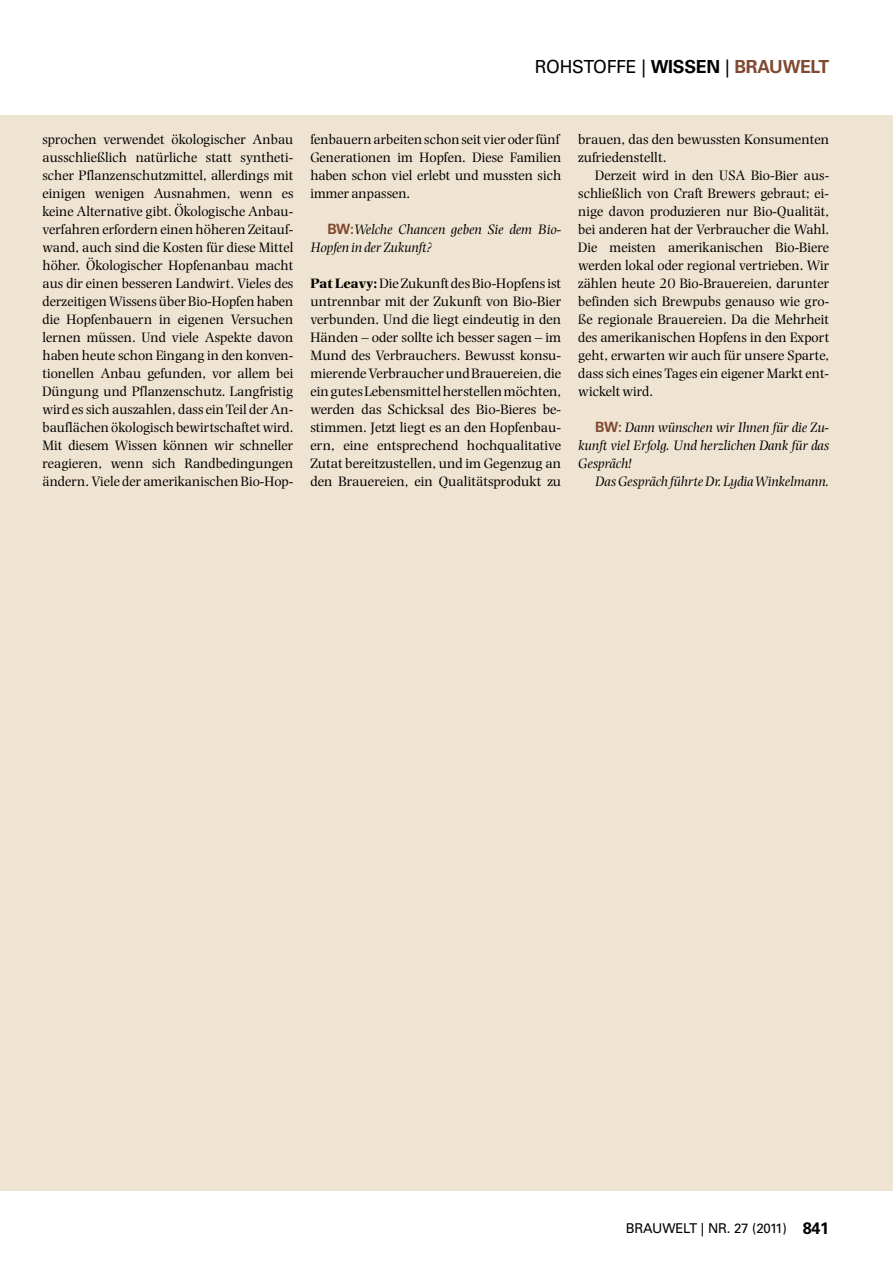
<style>
.page{position:relative;width:893px;height:1263px;background:#fff}
.page>*{position:absolute;margin:0;border:0;box-sizing:border-box;transform-origin:0 0}
.t1{font:18px "Univers";letter-spacing:-.015em;color:#000}
.t2{font:14.25px/18px "Photina";color:#000;text-align:justify}
.t3{font:italic 14.25px/18px "Photina";color:#000}
.t4{font:13.5px "Univers";letter-spacing:-.015em;color:#000}
.s1{font-weight:700}
.s2{font-weight:700;color:#804a32}
.s3{font-family:"Univers";font-weight:700;font-style:normal;color:#804a32}
.s4{font-weight:700;font-size:16.5px}
</style>
<div class="page">
<div style="left:0;top:115px;width:893px;height:1076px;background:#efe4d1"></div>
<p class="t1" style="left:535px;top:56px;width:296px">ROHSTOFFE | <span class="s1">WISSEN</span> | <span class="s2">BRAUWELT</span></p>
<p class="t2" style="left:43px;top:130px;width:252px">sprochen verwendet ökologischer Anbau ausschließlich natürliche statt syntheti&shy;scher Pflanzenschutzmittel, allerdings mit einigen wenigen Ausnahmen, wenn es keine Alternative gibt. Ökologische Anbau&shy;verfahren erfordern einen höheren Zeitauf&shy;wand, auch sind die Kosten für diese Mittel höher. Ökologischer Hopfenanbau macht aus dir einen besseren Landwirt. Vieles des derzeitigen Wissens über Bio-Hopfen haben die Hopfenbauern in eigenen Versuchen lernen müssen. Und viele Aspekte davon haben heute schon Eingang in den konven&shy;tionellen Anbau gefunden, vor allem bei Düngung und Pflanzenschutz. Langfristig wird es sich auszahlen, dass ein Teil der An&shy;bauflächen ökologisch bewirtschaftet wird.<br>Mit diesem Wissen können wir schneller reagieren, wenn sich Randbedingungen ändern. Viele der amerikanischen Bio-Hop-</p>
<p class="t2" style="left:310px;top:130px;width:252px;text-align:left">fenbauern arbeiten schon seit vier oder fünf Generationen im Hopfen. Diese Familien haben schon viel erlebt und mussten sich immer anpassen.</p>
<p class="t3" style="left:310px;top:220px;width:252px;text-indent:17px"><span class="s3">BW:</span>Welche Chancen geben Sie dem Bio-<br>Hopfen in der Zukunft?</p>
<p class="t2" style="left:310px;top:274px;width:252px"><span class="s1">Pat Leavy:</span> Die Zukunft des Bio-Hopfens ist untrennbar mit der Zukunft von Bio-Bier verbunden. Und die liegt eindeutig in den Händen – oder sollte ich besser sagen – im Mund des Verbrauchers. Bewusst konsu&shy;mierende Verbraucher und Brauereien, die ein gutes Lebensmittel herstellen möchten, werden das Schicksal des Bio-Bieres be&shy;stimmen. Jetzt liegt es an den Hopfenbau&shy;ern, eine entsprechend hochqualitative Zutat bereitzustellen, und im Gegenzug an den Brauereien, ein Qualitätsprodukt zu</p>
<p class="t2" style="left:578px;top:130px;width:252px">brauen, das den bewussten Konsumenten zufriedenstellt.</p>
<p class="t2" style="left:578px;top:166px;width:252px;text-indent:17px">Derzeit wird in den USA Bio-Bier aus&shy;schließlich von Craft Brewers gebraut; ei&shy;nige davon produzieren nur Bio-Qualität, bei anderen hat der Verbraucher die Wahl.<br>Die meisten amerikanischen Bio-Biere werden lokal oder regional vertrieben. Wir zählen heute 20 Bio-Brauereien, darunter befinden sich Brewpubs genauso wie gro&shy;ße regionale Brauereien. Da die Mehrheit des amerikanischen Hopfens in den Export geht, erwarten wir auch für unsere Sparte, dass sich eines Tages ein eigener Markt ent&shy;wickelt wird.</p>
<p class="t3" style="left:578px;top:418px;width:252px;text-align:justify;text-indent:17px"><span class="s3">BW:</span> Dann wünschen wir Ihnen für die Zu&shy;kunft viel Erfolg. Und herzlichen Dank für das Gespräch!</p>
<p class="t3" style="left:595px;top:472px;width:235px">Das Gespräch führte Dr. Lydia Winkelmann.</p>
<p class="t4" style="left:626px;top:1221px;width:205px">BRAUWELT | NR. 27 (2011) <span class="s4">841</span></p>
</div>
